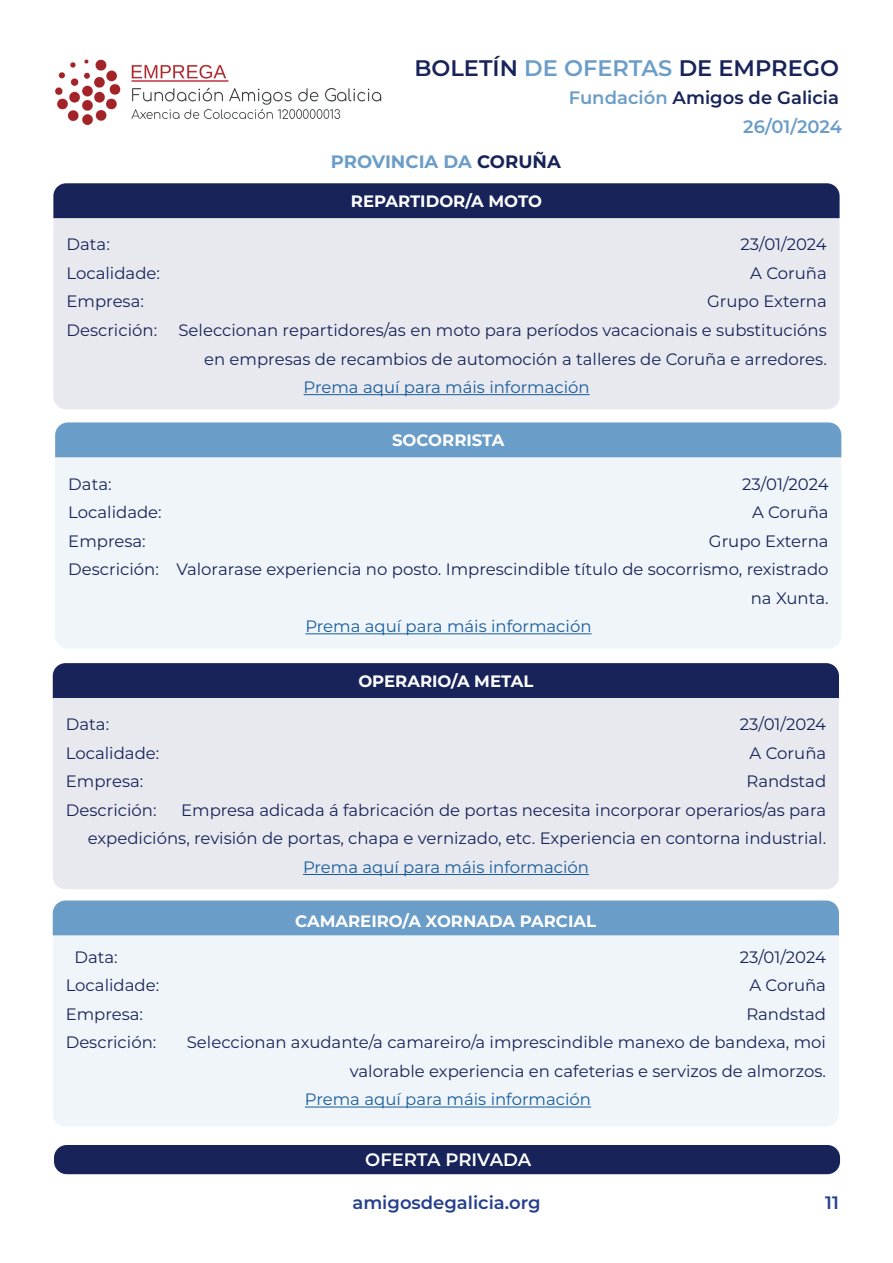
<style>
.page{position:relative;width:893px;height:1263px;background:#fff}
.page>*{position:absolute;margin:0;border:0;box-sizing:border-box;transform-origin:0 0}
.t1{font:600 22.5px "Montserrat";color:#172359}
.t2{font:600 18px/29.5px "Montserrat";color:#6a9dc8;text-align:right}
.t3{font:600 18px "Montserrat";color:#253f8e}
.t4{font:700 18px "Montserrat";color:#6a9dc8}
.t5{font:600 18px "Montserrat";letter-spacing:-.005em;color:#fff}
.t6{font:16.5px/28.5px "Montserrat";color:#172359;text-align:right}
.t7{font:16.5px "Montserrat";color:#175d9e}
.t8{font:700 16.5px "Montserrat";color:#fff}
.s1{color:#6a9dc8}
.s2{color:#172359}
</style>
<div class="page">
<img style="left:55px;top:59px;width:327px;height:66px">
<div style="left:54px;top:1145px;width:786px;height:29px;background:#172359;border-radius:13px"></div>
<div style="left:53px;top:218px;width:787px;height:191px;background:#e8e9ee"></div>
<div style="left:53px;top:698px;width:786px;height:191px;background:#e8e9ee"></div>
<div style="left:55px;top:457px;width:786px;height:191px;background:#f0f5f9"></div>
<div style="left:53px;top:935px;width:786px;height:191px;background:#f0f5f9"></div>
<div style="left:53px;top:183px;width:787px;height:35px;background:#172359"></div>
<div style="left:53px;top:663px;width:786px;height:35px;background:#172359"></div>
<div style="left:55px;top:422px;width:786px;height:35px;background:#6a9dc8"></div>
<div style="left:53px;top:900px;width:786px;height:35px;background:#6a9dc8"></div>
<hr style="left:304px;top:394px;width:286px;height:1px;background:#175d9e">
<hr style="left:303px;top:874px;width:286px;height:1px;background:#175d9e">
<hr style="left:305px;top:633px;width:286px;height:1px;background:#175d9e">
<hr style="left:305px;top:1106px;width:286px;height:1px;background:#175d9e">
<h1 class="t1" style="left:414px;top:52px;width:426px">BOLETÍN <span class="s1">DE OFERTAS</span> DE EMPREGO</h1>
<p class="t4" style="left:331px;top:148px;width:232px">PROVINCIA DA <span class="s2">CORUÑA</span></p>
<p class="t2" style="left:569px;top:82px;width:275px">Fundación <span class="s2">Amigos de Galicia<br></span>26/01/2024</p>
<p class="t8" style="left:351px;top:190px;width:193px">REPARTIDOR/A MOTO</p>
<p class="t6" style="left:67px;top:230px;width:45px">Data:</p>
<p class="t6" style="left:740px;top:230px;width:88px">23/01/2024</p>
<p class="t6" style="left:67px;top:258px;width:95px">Localidade:</p>
<p class="t6" style="left:750px;top:258px;width:78px">A Coruña</p>
<p class="t6" style="left:67px;top:287px;width:79px">Empresa:</p>
<p class="t6" style="left:707px;top:287px;width:121px">Grupo Externa</p>
<p class="t6" style="left:67px;top:315px;width:92px">Descrición:</p>
<p class="t6" style="left:178px;top:315px;width:650px">Seleccionan repartidores/as en moto para períodos vacacionais e substitucións en empresas de recambios de automoción a talleres de Coruña e arredores.</p>
<p class="t7" style="left:304px;top:376px;width:288px">Prema aquí para máis información</p>
<p class="t8" style="left:392px;top:429px;width:114px">SOCORRISTA</p>
<p class="t6" style="left:68px;top:469px;width:45px">Data:</p>
<p class="t6" style="left:742px;top:469px;width:88px">23/01/2024</p>
<p class="t6" style="left:68px;top:497px;width:95px">Localidade:</p>
<p class="t6" style="left:752px;top:497px;width:78px">A Coruña</p>
<p class="t6" style="left:68px;top:526px;width:79px">Empresa:</p>
<p class="t6" style="left:709px;top:526px;width:121px">Grupo Externa</p>
<p class="t6" style="left:68px;top:554px;width:762px">Descrición: Valorarase experiencia no posto. Imprescindible título de socorrismo, rexistrado na Xunta.</p>
<p class="t7" style="left:305px;top:615px;width:288px">Prema aquí para máis información</p>
<p class="t8" style="left:358px;top:669px;width:176px">OPERARIO/A METAL</p>
<p class="t6" style="left:66px;top:710px;width:45px">Data:</p>
<p class="t6" style="left:740px;top:710px;width:88px">23/01/2024</p>
<p class="t6" style="left:66px;top:738px;width:95px">Localidade:</p>
<p class="t6" style="left:750px;top:738px;width:78px">A Coruña</p>
<p class="t6" style="left:66px;top:767px;width:79px">Empresa:</p>
<p class="t6" style="left:746px;top:767px;width:81px">Randstad</p>
<p class="t6" style="left:66px;top:795px;width:92px">Descrición:</p>
<p class="t6" style="left:88px;top:795px;width:740px">Empresa adicada á fabricación de portas necesita incorporar operarios/as para expedicións, revisión de portas, chapa e vernizado, etc. Experiencia en contorna industrial.</p>
<p class="t7" style="left:303px;top:856px;width:288px">Prema aquí para máis información</p>
<p class="t8" style="left:295px;top:909px;width:302px">CAMAREIRO/A XORNADA PARCIAL</p>
<p class="t6" style="left:74px;top:942px;width:45px">Data:</p>
<p class="t6" style="left:740px;top:942px;width:88px">23/01/2024</p>
<p class="t6" style="left:66px;top:971px;width:95px">Localidade:</p>
<p class="t6" style="left:749px;top:971px;width:78px">A Coruña</p>
<p class="t6" style="left:66px;top:999px;width:79px">Empresa:</p>
<p class="t6" style="left:746px;top:999px;width:81px">Randstad</p>
<p class="t6" style="left:66px;top:1028px;width:92px">Descrición:</p>
<p class="t6" style="left:187px;top:1028px;width:641px">Seleccionan axudante/a camareiro/a imprescindible manexo de bandexa, moi valorable experiencia en cafeterias e servizos de almorzos.</p>
<p class="t7" style="left:305px;top:1088px;width:288px">Prema aquí para máis información</p>
<p class="t5" style="left:365px;top:1147px;width:168px">OFERTA PRIVADA</p>
<p class="t3" style="left:352px;top:1190px;width:190px">amigosdegalicia.org</p>
<p class="t3" style="left:825px;top:1190px;width:15px">11</p>
</div>
